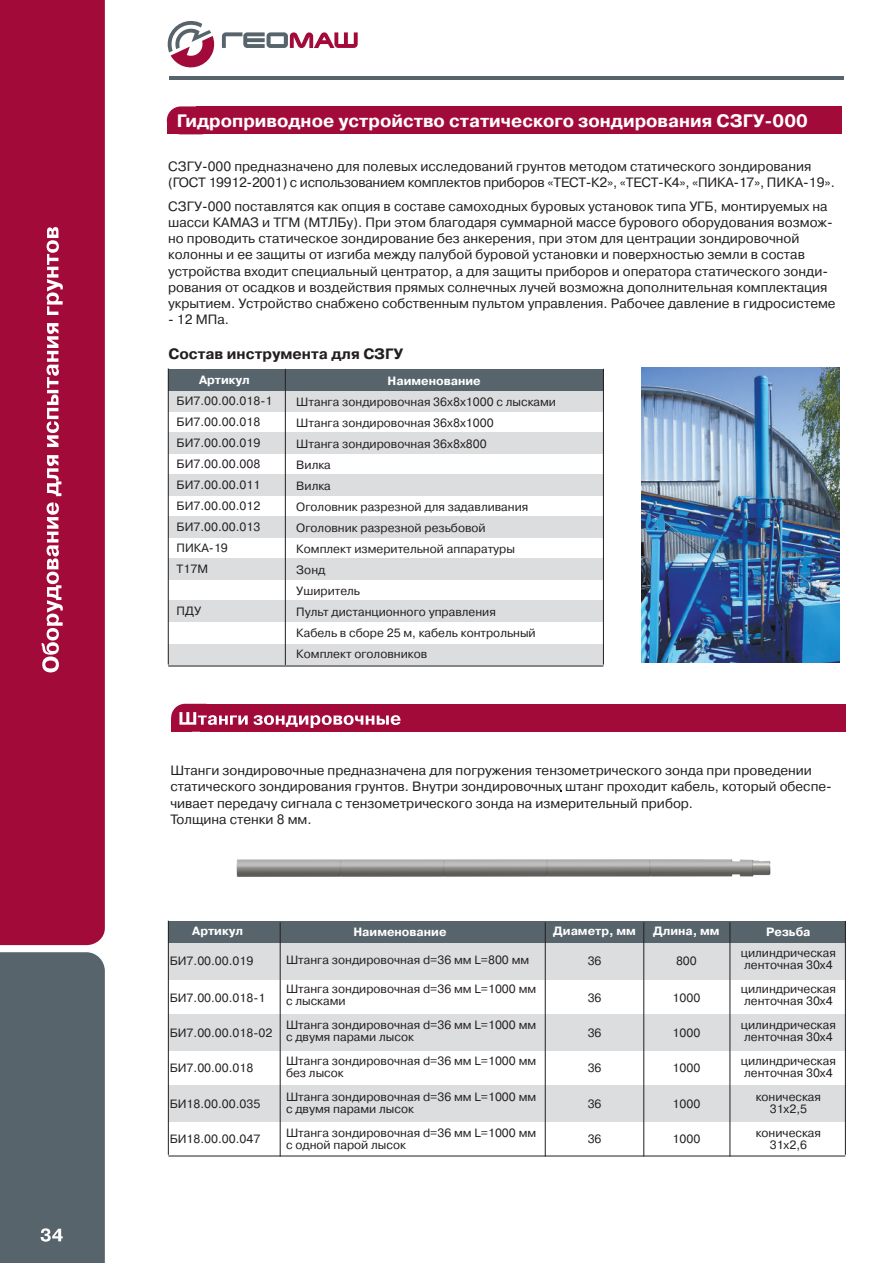
<style>
.page{position:relative;width:893px;height:1263px;background:#fff}
.page>*{position:absolute;margin:0;border:0;box-sizing:border-box;transform-origin:0 0}
.t1{font:700 18px "Pragmatica C";color:#fff}
.t2{font:700 15px "Pragmatica C";color:#231f20}
.t3{font:13.5px/16.2px "Pragmatica C";color:#231f20}
.t4{font:12px/21px "Pragmatica C";color:#231f20}
.t5{font:700 12px "Pragmatica C";color:#fff}
</style>
<div class="page">
<hr style="left:169px;top:76px;width:674px;height:4px;background:#57646c">
<div style="left:0;top:0;width:105px;height:945px;background:#a20a3a"></div>
<div style="left:0;top:952px;width:105px;height:311px;background:#57646c"></div>
<svg style="left:167px;top:21px;width:48px;height:47px"></svg>
<svg style="left:222px;top:32px;width:136px;height:16px"></svg>
<div style="left:196px;top:106px;width:645px;height:28px;background:#a20a3a"></div>
<div style="left:167px;top:106px;width:48px;height:28px;background:#a20a3a;border-radius:14px"></div>
<div style="left:167px;top:120px;width:20px;height:14px;background:#a20a3a"></div>
<div style="left:168px;top:390px;width:435px;height:22px;background:#dcdddf"></div>
<div style="left:168px;top:432px;width:435px;height:22px;background:#dcdddf"></div>
<div style="left:168px;top:474px;width:435px;height:22px;background:#dcdddf"></div>
<div style="left:168px;top:516px;width:435px;height:22px;background:#dcdddf"></div>
<div style="left:168px;top:558px;width:435px;height:22px;background:#dcdddf"></div>
<div style="left:168px;top:600px;width:435px;height:22px;background:#dcdddf"></div>
<div style="left:168px;top:644px;width:435px;height:22px;background:#dcdddf"></div>
<div style="left:168px;top:369px;width:435px;height:21px;background:#57646c"></div>
<div style="left:200px;top:704px;width:645px;height:28px;background:#a20a3a"></div>
<div style="left:171px;top:704px;width:48px;height:28px;background:#a20a3a;border-radius:14px"></div>
<div style="left:171px;top:718px;width:21px;height:14px;background:#a20a3a"></div>
<svg style="left:179px;top:712px;width:222px;height:16px"></svg>
<div style="left:168px;top:942px;width:677px;height:37px;background:#dcdddf"></div>
<div style="left:168px;top:1014px;width:677px;height:37px;background:#dcdddf"></div>
<div style="left:168px;top:1085px;width:677px;height:37px;background:#dcdddf"></div>
<div style="left:168px;top:921px;width:677px;height:21px;background:#57646c"></div>
<img style="left:642px;top:368px;width:197px;height:295px">
<img style="left:236px;top:859px;width:535px;height:18px">
<svg style="left:42px;top:502px;width:21px;height:170px"></svg>
<svg style="left:47px;top:455px;width:14px;height:41px"></svg>
<svg style="left:47px;top:323px;width:12px;height:124px"></svg>
<svg style="left:47px;top:227px;width:16px;height:88px"></svg>
<h1 class="t1" style="left:177px;top:111px;width:632px">Гидроприводное устройство статического зондирования СЗГУ-000</h1>
<p class="t3" style="left:168px;top:158px;width:668px">СЗГУ-000 предназначено для полевых исследований грунтов методом статического зондирования (ГОСТ 19912-2001) с использованием комплектов приборов «ТЕСТ-К2», «ТЕСТ-К4», «ПИКА-17», ПИКА-19».</p>
<p class="t3" style="left:168px;top:198px;width:669px">СЗГУ-000 поставлятся как опция в составе самоходных буровых установок типа УГБ, монтируемых на шасси КАМАЗ и ТГМ (МТЛБу). При этом благодаря суммарной массе бурового оборудования возмож&shy;но проводить статическое зондирование без анкерения, при этом для центрации зондировочной колонны и ее защиты от изгиба между палубой буровой установки и поверхностью земли в состав устройства входит специальный центратор, а для защиты приборов и оператора статического зонди&shy;рования от осадков и воздействия прямых солнечных лучей возможна дополнительная комплектация укрытием. Устройство снабжено собственным пультом управления. Рабочее давление в гидросистеме</p>
<p class="t3" style="left:168px;top:312px;width:62px">- 12 МПа.</p>
<p class="t2" style="left:168px;top:345px;width:236px">Состав инструмента для СЗГУ</p>
<p class="t5" style="left:199px;top:374px;width:52px">Артикул</p>
<p class="t4" style="left:177px;top:391px;width:97px">БИ7.00.00.018-1<br>БИ7.00.00.018<br>БИ7.00.00.019<br>БИ7.00.00.008<br>БИ7.00.00.011<br>БИ7.00.00.012<br>БИ7.00.00.013<br>ПИКА-19<br>Т17М</p>
<p class="t4" style="left:177px;top:601px;width:26px">ПДУ</p>
<p class="t5" style="left:388px;top:374px;width:95px">Наименование</p>
<p class="t4" style="left:296px;top:391px;width:261px">Штанга зондировочная 36х8х1000 с лысками<br>Штанга зондировочная 36х8х1000<br>Штанга зондировочная 36х8х800<br>Вилка<br>Вилка<br>Оголовник разрезной для задавливания<br>Оголовник разрезной резьбовой<br>Комплект измерительной аппаратуры<br>Зонд<br>Уширитель<br>Пульт дистанционного управления<br>Кабель в сборе 25 м, кабель контрольный<br>Комплект оголовников</p>
<p class="t3" style="left:170px;top:763px;width:663px">Штанги зондировочные предназначена для погружения тензометрического зонда при проведении статического зондирования грунтов. Внутри зондировочных штанг проходит кабель, который обеспе&shy;чивает передачу сигнала с тензометрического зонда на измерительный прибор.<br>Толщина стенки 8 мм.</p>
<p class="t5" style="left:192px;top:924px;width:52px">Артикул</p>
<p class="t4" style="left:170px;top:950px;width:85px">БИ7.00.00.019</p>
<p class="t4" style="left:170px;top:987px;width:97px">БИ7.00.00.018-1</p>
<p class="t4" style="left:170px;top:1022px;width:104px">БИ7.00.00.018-02</p>
<p class="t4" style="left:170px;top:1058px;width:85px">БИ7.00.00.018</p>
<p class="t4" style="left:170px;top:1093px;width:92px">БИ18.00.00.035</p>
<p class="t4" style="left:170px;top:1128px;width:92px">БИ18.00.00.047</p>
<p class="t5" style="left:353px;top:925px;width:95px">Наименование</p>
<p class="t4" style="left:286px;top:949px;width:245px">Штанга зондировочная d=36 мм L=800 мм</p>
<p class="t4" style="left:286px;top:982px;width:252px;line-height:12px">Штанга зондировочная d=36 мм L=1000 мм с лысками</p>
<p class="t4" style="left:286px;top:1018px;width:252px;line-height:12px">Штанга зондировочная d=36 мм L=1000 мм с двумя парами лысок</p>
<p class="t4" style="left:286px;top:1054px;width:252px;line-height:12px">Штанга зондировочная d=36 мм L=1000 мм без лысок</p>
<p class="t4" style="left:286px;top:1090px;width:252px;line-height:12px">Штанга зондировочная d=36 мм L=1000 мм с двумя парами лысок</p>
<p class="t4" style="left:286px;top:1126px;width:252px;line-height:12px">Штанга зондировочная d=36 мм L=1000 мм с одной парой лысок</p>
<p class="t5" style="left:553px;top:924px;width:84px">Диаметр, мм</p>
<p class="t4" style="left:588px;top:950px;width:15px">36</p>
<p class="t4" style="left:588px;top:987px;width:15px">36</p>
<p class="t4" style="left:588px;top:1022px;width:15px">36</p>
<p class="t4" style="left:588px;top:1058px;width:15px">36</p>
<p class="t4" style="left:588px;top:1093px;width:15px">36</p>
<p class="t4" style="left:588px;top:1128px;width:15px">36</p>
<p class="t5" style="left:653px;top:924px;width:68px">Длина, мм</p>
<p class="t4" style="left:676px;top:950px;width:22px">800</p>
<p class="t4" style="left:672px;top:987px;width:29px">1000</p>
<p class="t4" style="left:672px;top:1022px;width:29px">1000</p>
<p class="t4" style="left:672px;top:1058px;width:29px">1000</p>
<p class="t4" style="left:672px;top:1093px;width:29px">1000</p>
<p class="t4" style="left:672px;top:1128px;width:29px">1000</p>
<p class="t5" style="left:766px;top:925px;width:46px">Резьба</p>
<p class="t4" style="left:741px;top:946px;width:97px;line-height:12px">цилиндрическая ленточная 30х4</p>
<p class="t4" style="left:741px;top:982px;width:97px;line-height:12px">цилиндрическая ленточная 30х4</p>
<p class="t4" style="left:741px;top:1018px;width:97px;line-height:12px">цилиндрическая ленточная 30х4</p>
<p class="t4" style="left:741px;top:1054px;width:97px;line-height:12px">цилиндрическая ленточная 30х4</p>
<p class="t4" style="left:756px;top:1090px;width:67px;line-height:12px;text-align:center">коническая<br>31х2,5</p>
<p class="t4" style="left:756px;top:1126px;width:67px;line-height:12px;text-align:center">коническая<br>31х2,6</p>
</div>
